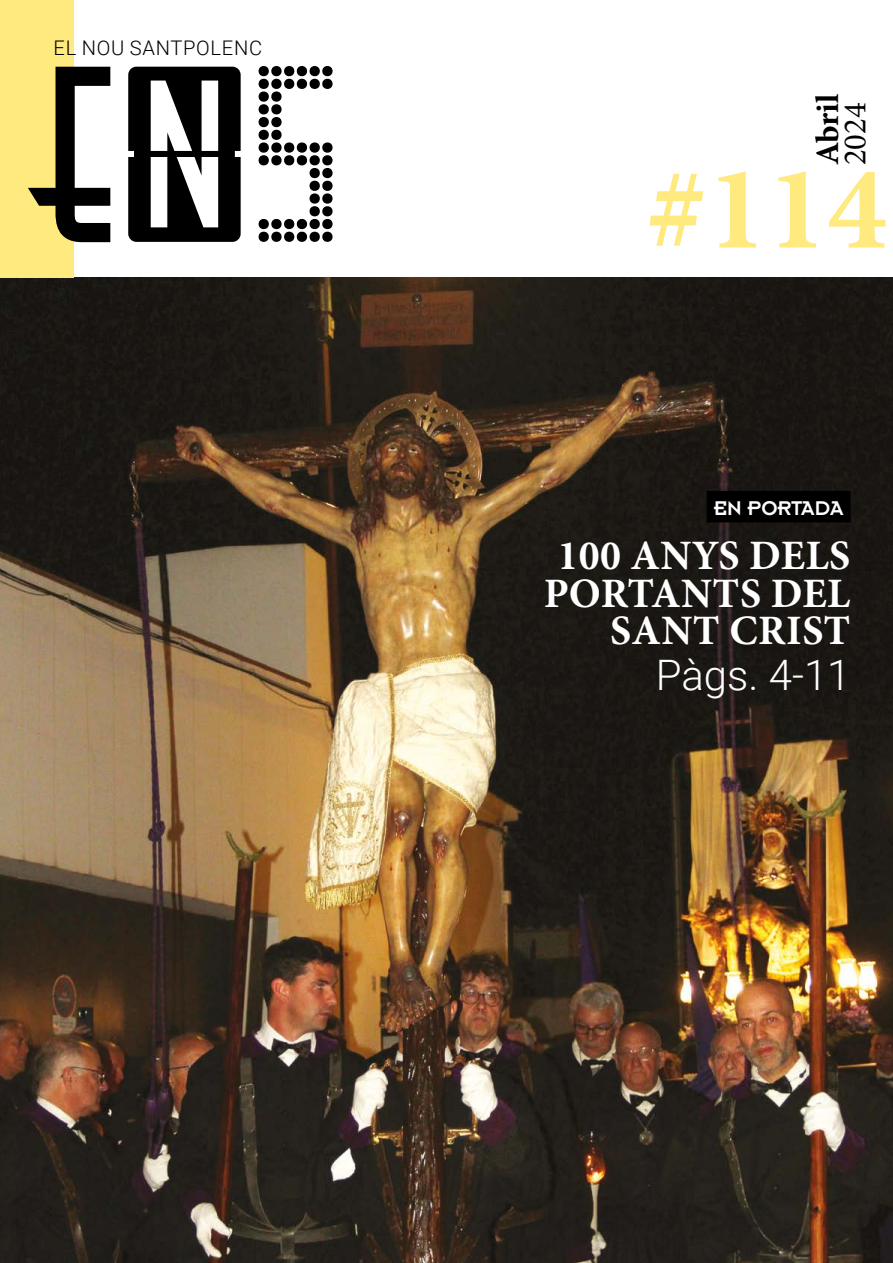
<style>
.page{position:relative;width:893px;height:1263px;background:#fff}
.page>*{position:absolute;margin:0;border:0;box-sizing:border-box;transform-origin:0 0}
.NUM_REVISTA{font:700 120px "Minion Pro";color:#ffea80}
.PÀGINES{font:300 42px "Roboto";color:#fff}
.t1{font:700 41.85px/37.5px "Minion Pro";letter-spacing:.01em;color:#fff;text-align:right}
.t2{font:700 32.85px "Minion Pro";letter-spacing:-.005em;color:#000}
.t3{font:32.85px "Minion Pro";color:#000}
.TITOL_SECCIO{font:21.9px "Insignia A";color:#fff}
.LOGO_EL_NOU_SANTPOLENC{font:300 20.1px "Roboto";letter-spacing:.035em;color:#000}
</style>
<div class="page">
<img style="left:0;top:278px;width:893px;height:985px">
<div style="left:0;top:0;width:74px;height:278px;background:#ffea80"></div>
<svg style="left:258px;top:66px;width:75px;height:176px"></svg>
<svg style="left:128px;top:67px;width:113px;height:175px"></svg>
<svg style="left:28px;top:67px;width:82px;height:175px"></svg>
<div style="left:708px;top:492px;width:142px;height:29px;background:#000"></div>
<div style="left:707px;top:491px;width:143px;height:31px;border:2px solid #000"></div>
<p class="LOGO_EL_NOU_SANTPOLENC" style="left:54px;top:34px;width:210px">EL NOU SANTPOLENC</p>
<p class="t2" style="left:804px;top:165px;width:73px;rotate:-90deg">Abril</p>
<p class="t3" style="left:833px;top:165px;width:64px;rotate:-90deg">2024</p>
<p class="NUM_REVISTA" style="left:647px;top:125px;width:242px">#114</p>
<p class="TITOL_SECCIO" style="left:714px;top:497px;width:131px">EN PORTADA</p>
<p class="t1" style="left:543px;top:536px;width:309px">100 ANYS DELS<br>PORTANTS DEL<br>SANT CRIST</p>
<p class="PÀGINES" style="left:656px;top:646px;width:196px">Pàgs. 4-11</p>
</div>
